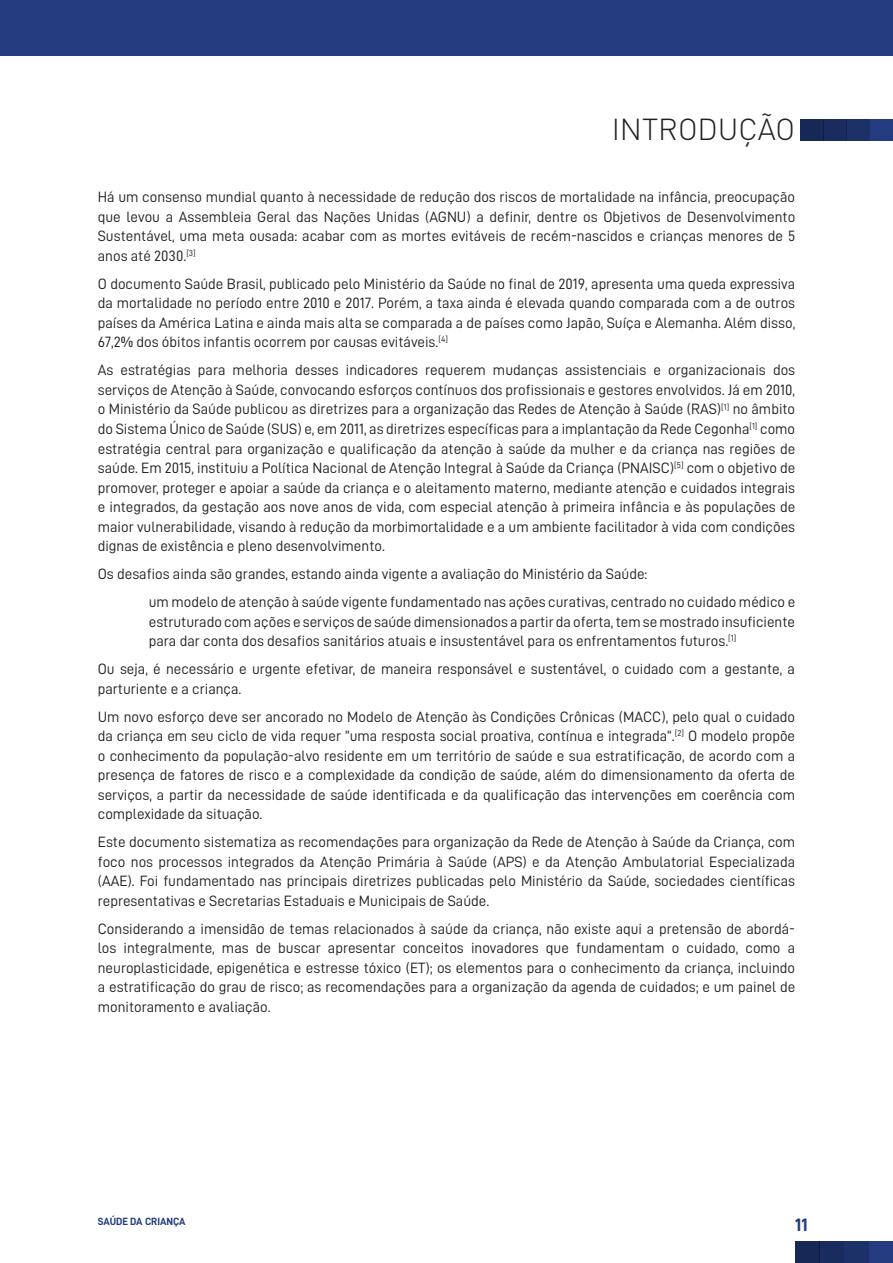
<style>
.page{position:relative;width:893px;height:1263px;background:#fff}
.page>*{position:absolute;margin:0;border:0;box-sizing:border-box;transform-origin:0 0}
.Inter_Destaque_Direi{font:300 30px "DIN";color:#231f20}
.t1{font:18px "D DIN Bold";color:#243c7f}
.Texto{font:15px/19.5px "D DIN";color:#231f20;text-align:justify}
.Texto_citação{font:15px/19.5px "D DIN";color:#231f20;text-align:justify}
.t2{font:10.5px "D DIN Bold";letter-spacing:-.01em;color:#243c7f}
</style>
<div class="page">
<div style="left:800px;top:119px;width:93px;height:21px;background:#243c7f"></div>
<div style="left:846px;top:119px;width:24px;height:21px;background:#1d3169"></div>
<div style="left:823px;top:119px;width:23px;height:21px;background:#1a2c5f"></div>
<div style="left:800px;top:119px;width:23px;height:21px;background:#172756"></div>
<div style="left:795px;top:1242px;width:98px;height:21px;background:#243c7f"></div>
<div style="left:844px;top:1242px;width:24px;height:21px;background:#1d3169"></div>
<div style="left:820px;top:1242px;width:24px;height:21px;background:#1a2c5f"></div>
<div style="left:795px;top:1242px;width:25px;height:21px;background:#172756"></div>
<div style="left:0;top:0;width:893px;height:55px;background:#243c7f"></div>
<p class="Inter_Destaque_Direi" style="left:612px;top:111px;width:185px">INTRODUÇÃO</p>
<p class="Texto" style="left:98px;top:187px;width:699px">Há um consenso mundial quanto à necessidade de redução dos riscos de mortalidade na infância, preocupação que levou a Assembleia Geral das Nações Unidas (AGNU) a definir, dentre os Objetivos de Desenvolvimento Sustentável, uma meta ousada: acabar com as mortes evitáveis de recém-nascidos e crianças menores de 5 anos até 2030.<sup>[3]</sup></p>
<p class="Texto" style="left:98px;top:274px;width:699px">O documento Saúde Brasil, publicado pelo Ministério da Saúde no final de 2019, apresenta uma queda expressiva da mortalidade no período entre 2010 e 2017. Porém, a taxa ainda é elevada quando comparada com a de outros países da América Latina e ainda mais alta se comparada a de países como Japão, Suíça e Alemanha. Além disso, 67,2% dos óbitos infantis ocorrem por causas evitáveis.<sup>[4]</sup></p>
<p class="Texto" style="left:98px;top:360px;width:699px">As estratégias para melhoria desses indicadores requerem mudanças assistenciais e organizacionais dos serviços de Atenção à Saúde, convocando esforços contínuos dos profissionais e gestores envolvidos. Já em 2010, o Ministério da Saúde publicou as diretrizes para a organização das Redes de Atenção à Saúde (RAS)<sup>[1]</sup> no âmbito do Sistema Único de Saúde (SUS) e, em 2011, as diretrizes específicas para a implantação da Rede Cegonha<sup>[1]</sup> como estratégia central para organização e qualificação da atenção à saúde da mulher e da criança nas regiões de saúde. Em 2015, instituiu a Política Nacional de Atenção Integral à Saúde da Criança (PNAISC)<sup>[5]</sup> com o objetivo de promover, proteger e apoiar a saúde da criança e o aleitamento materno, mediante atenção e cuidados integrais e integrados, da gestação aos nove anos de vida, com especial atenção à primeira infância e às populações de maior vulnerabilidade, visando à redução da morbimortalidade e a um ambiente facilitador à vida com condições dignas de existência e pleno desenvolvimento.</p>
<p class="Texto" style="left:98px;top:564px;width:551px">Os desafios ainda são grandes, estando ainda vigente a avaliação do Ministério da Saúde:</p>
<p class="Texto_citação" style="left:149px;top:592px;width:648px">um modelo de atenção à saúde vigente fundamentado nas ações curativas, centrado no cuidado médico e estruturado com ações e serviços de saúde dimensionados a partir da oferta, tem se mostrado insuficiente para dar conta dos desafios sanitários atuais e insustentável para os enfrentamentos futuros.<sup>[1]</sup></p>
<p class="Texto" style="left:98px;top:659px;width:699px">Ou seja, é necessário e urgente efetivar, de maneira responsável e sustentável, o cuidado com a gestante, a parturiente e a criança.</p>
<p class="Texto" style="left:98px;top:706px;width:699px">Um novo esforço deve ser ancorado no Modelo de Atenção às Condições Crônicas (MACC), pelo qual o cuidado da criança em seu ciclo de vida requer “uma resposta social proativa, contínua e integrada”.<sup>[2]</sup> O modelo propõe o conhecimento da população-alvo residente em um território de saúde e sua estratificação, de acordo com a presença de fatores de risco e a complexidade da condição de saúde, além do dimensionamento da oferta de serviços, a partir da necessidade de saúde identificada e da qualificação das intervenções em coerência com complexidade da situação.</p>
<p class="Texto" style="left:98px;top:832px;width:699px">Este documento sistematiza as recomendações para organização da Rede de Atenção à Saúde da Criança, com foco nos processos integrados da Atenção Primária à Saúde (APS) e da Atenção Ambulatorial Especializada (AAE). Foi fundamentado nas principais diretrizes publicadas pelo Ministério da Saúde, sociedades científicas representativas e Secretarias Estaduais e Municipais de Saúde.</p>
<p class="Texto" style="left:98px;top:918px;width:699px">Considerando a imensidão de temas relacionados à saúde da criança, não existe aqui a pretensão de abordá&shy;los integralmente, mas de buscar apresentar conceitos inovadores que fundamentam o cuidado, como a neuroplasticidade, epigenética e estresse tóxico (ET); os elementos para o conhecimento da criança, incluindo a estratificação do grau de risco; as recomendações para a organização da agenda de cuidados; e um painel de monitoramento e avaliação.</p>
<p class="t2" style="left:98px;top:1216px;width:89px">SAÚDE DA CRIANÇA</p>
<p class="t1" style="left:795px;top:1215px;width:14px">11</p>
</div>
